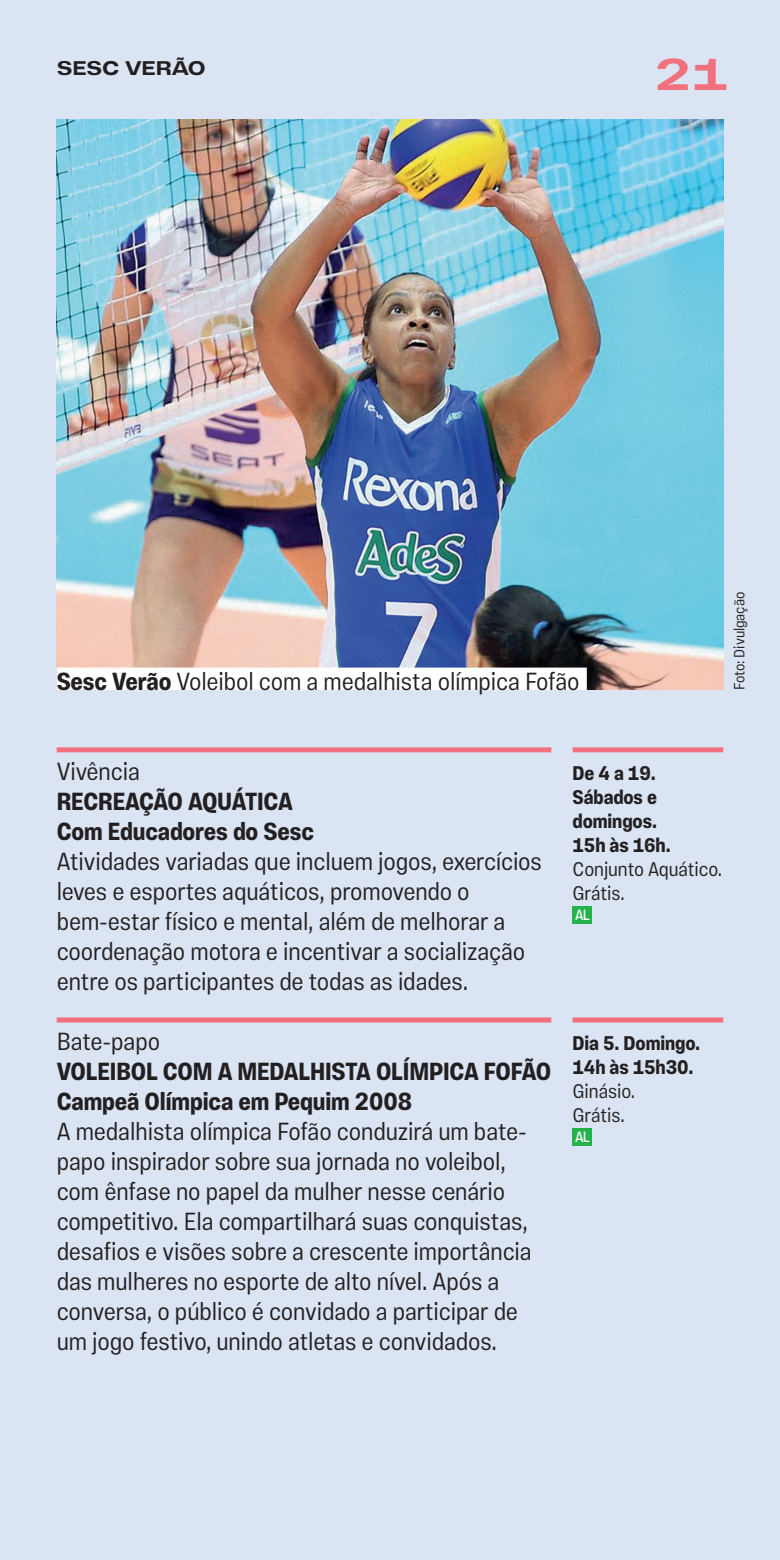
<style>
.page{position:relative;width:780px;height:1560px;background:#fff}
.page>*{position:absolute;margin:0;border:0;box-sizing:border-box;transform-origin:0 0}
.t1{font:700 45px "Vinila Extended";color:#f1707d}
.t2{font:300 25px/30px "Vinila Condensed";letter-spacing:-.005em;color:#231f20}
.t3{font:700 25px/30px "Vinila Condensed";letter-spacing:-.005em;color:#231f20}
.t4{font:700 20px/24px "Vinila Condensed";letter-spacing:-.005em;color:#231f20}
.t5{font:300 20px/24px "Vinila Condensed";letter-spacing:-.005em;color:#231f20}
.t6{font:700 20px "Vinila Extended";letter-spacing:-.005em;color:#231f20}
.t7{font:300 15px "Vinila Condensed";letter-spacing:-.005em;color:#231f20}
.t8{font:15px "Vinila Condensed";color:#fff}
.s1{font-weight:700}
</style>
<div class="page">
<div style="left:0;top:0;width:780px;height:1559px;background:#dae4f2"></div>
<div style="left:57px;top:747px;width:494px;height:5px;background:#f1707d"></div>
<div style="left:57px;top:1017px;width:494px;height:5px;background:#f1707d"></div>
<div style="left:572px;top:747px;width:151px;height:5px;background:#f1707d"></div>
<div style="left:572px;top:906px;width:20px;height:18px;background:#23b24b"></div>
<div style="left:572px;top:1017px;width:151px;height:5px;background:#f1707d"></div>
<div style="left:572px;top:1128px;width:20px;height:18px;background:#23b24b"></div>
<img style="left:57px;top:120px;width:666px;height:570px">
<div style="left:57px;top:667px;width:529px;height:23px;background:#fff"></div>
<p class="t6" style="left:57px;top:56px;width:150px">SESC VERÃO</p>
<h1 class="t1" style="left:655px;top:47px;width:75px">21</h1>
<p class="t2" style="left:57px;top:666px;width:524px"><span class="s1">Sesc Verão</span> Voleibol com a medalhista olímpica Fofão</p>
<p class="t7" style="left:730px;top:690px;width:100px;rotate:-90deg">Foto: Divulgação</p>
<p class="t2" style="left:57px;top:756px;width:85px">Vivência</p>
<p class="t3" style="left:57px;top:786px;width:258px">RECREAÇÃO AQUÁTICA<br>Com Educadores do Sesc</p>
<p class="t2" style="left:57px;top:846px;width:487px">Atividades variadas que incluem jogos, exercícios leves e esportes aquáticos, promovendo o bem-estar físico e mental, além de melhorar a coordenação motora e incentivar a socialização entre os participantes de todas as idades.</p>
<p class="t2" style="left:57px;top:1026px;width:105px">Bate-papo</p>
<p class="t3" style="left:57px;top:1056px;width:496px">VOLEIBOL COM A MEDALHISTA OLÍMPICA FOFÃO<br>Campeã Olímpica em Pequim 2008</p>
<p class="t2" style="left:57px;top:1116px;width:476px">A medalhista olímpica Fofão conduzirá um bate&shy;papo inspirador sobre sua jornada no voleibol, com ênfase no papel da mulher nesse cenário competitivo. Ela compartilhará suas conquistas, desafios e visões sobre a crescente importância das mulheres no esporte de alto nível. Após a conversa, o público é convidado a participar de um jogo festivo, unindo atletas e convidados.</p>
<p class="t4" style="left:572px;top:761px;width:100px">De 4 a 19.<br>Sábados e domingos.<br>15h às 16h.</p>
<p class="t5" style="left:572px;top:856px;width:151px">Conjunto Aquático.<br>Grátis.</p>
<p class="t8" style="left:575px;top:906px;width:16px">AL</p>
<p class="t4" style="left:572px;top:1031px;width:129px">Dia 5. Domingo.<br>14h às 15h30.</p>
<p class="t5" style="left:572px;top:1078px;width:64px">Ginásio.<br>Grátis.</p>
<p class="t8" style="left:575px;top:1128px;width:16px">AL</p>
</div>
